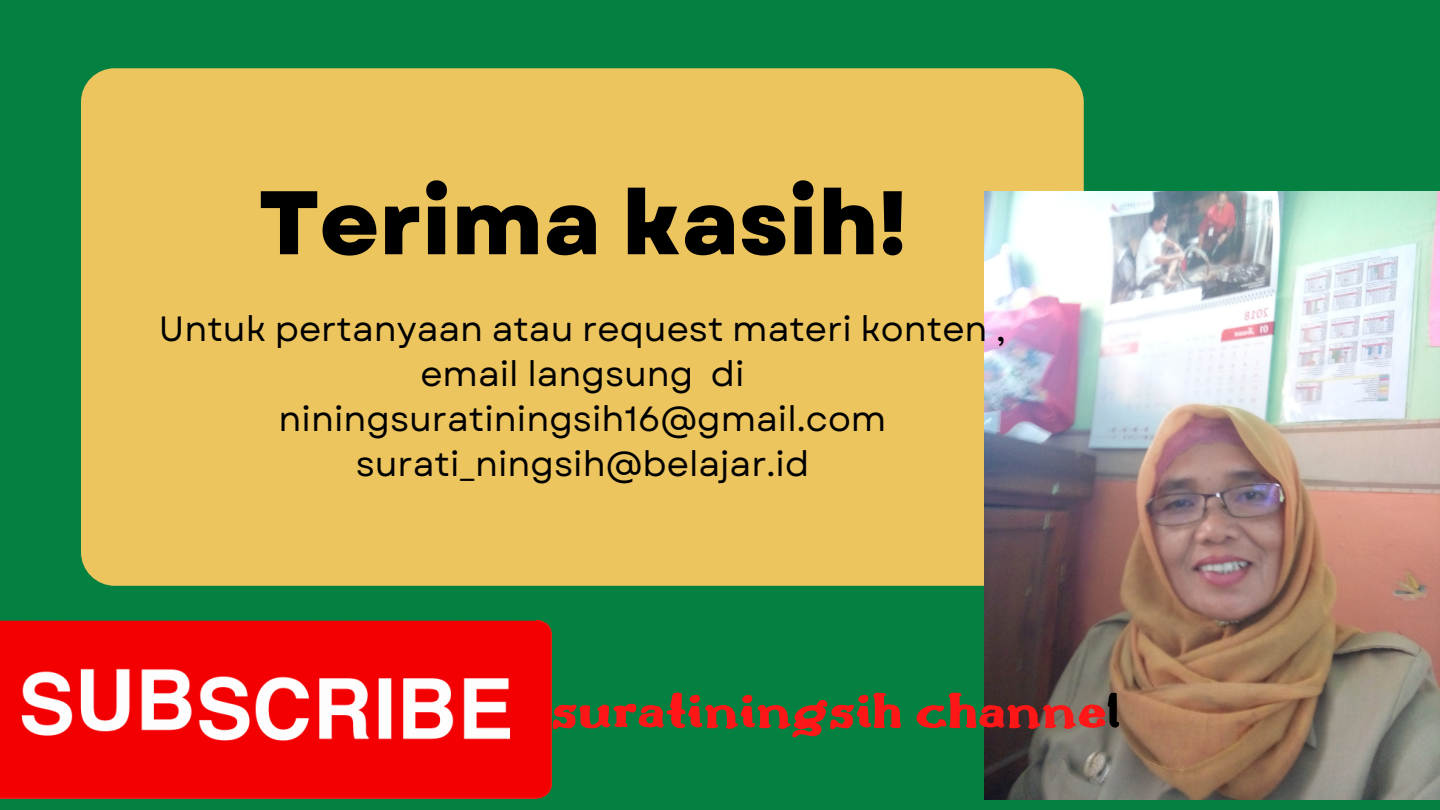
<style>
.page{position:relative;width:1440px;height:810px;background:#048041}
.page>*{position:absolute;margin:0;border:0;box-sizing:border-box;transform-origin:0 0}
.t1{font:800 90px "Garet";color:#000}
.t2{font:800 52px "Drukaatie Burti";color:#ff1616}
.t3{font:35px/45px "Garet";color:#000;text-align:center}
.s1{font-weight:700;color:#000}
</style>
<div class="page">
<div style="left:81px;top:68px;width:1003px;height:518px;background:#edc55f;border-radius:34px"></div>
<img style="left:985px;top:192px;width:455px;height:607px">
<img style="left:0;top:620px;width:551px;height:179px">
<p class="t1" style="left:258px;top:158px;width:650px">Terima kasih!</p>
<p class="t3" style="left:159px;top:307px;width:849px">Untuk pertanyaan atau request materi konten , email langsung di niningsuratiningsih16@gmail.com</p>
<p class="t3" style="left:356px;top:442px;width:455px">surati_ningsih@belajar.id</p>
<p class="t2" style="left:551px;top:681px;width:571px">suratiningsih channe<span class="s1">l</span></p>
</div>
